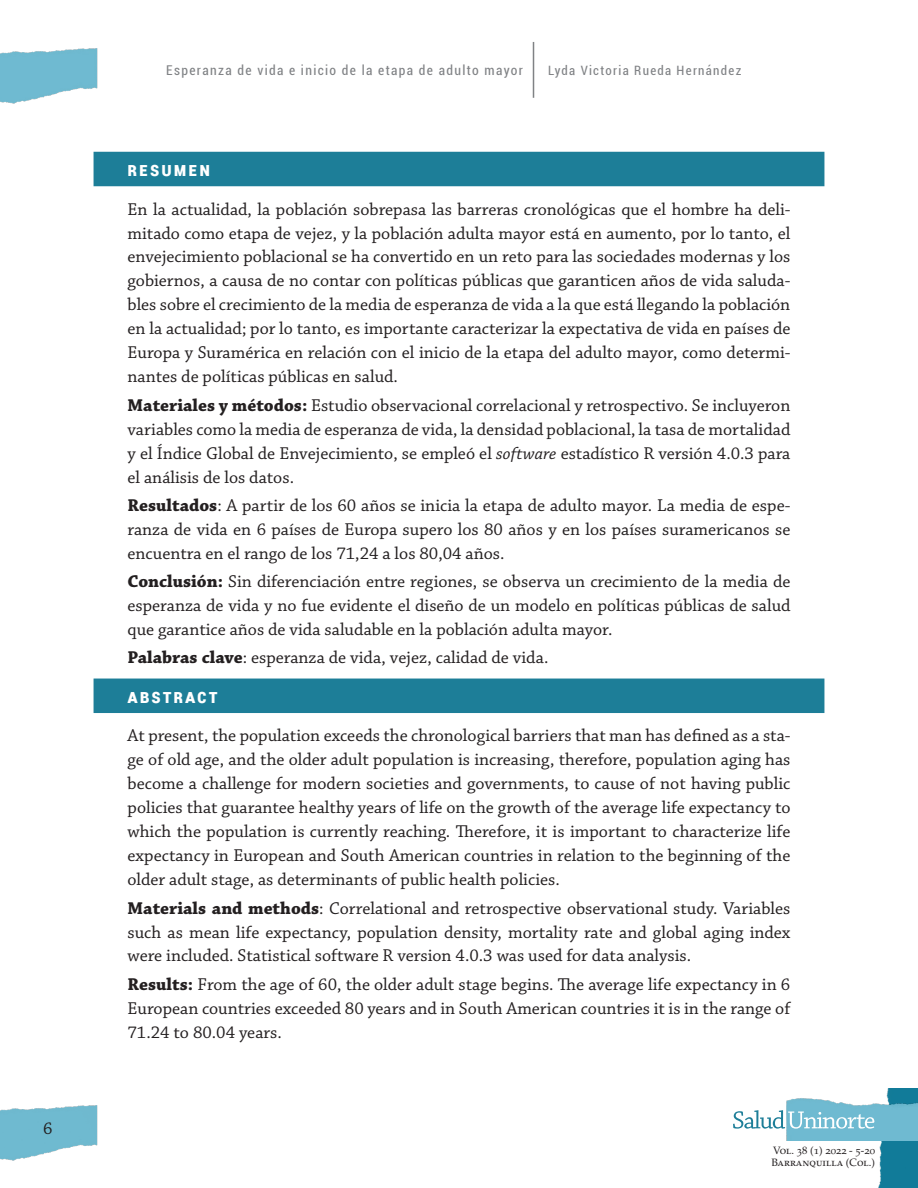
<style>
.page{position:relative;width:918px;height:1188px;background:#fff}
.page>*{position:absolute;margin:0;border:0;box-sizing:border-box;transform-origin:0 0}
.t1{font:700 19.5px "Roboto Condensed";letter-spacing:.1em;color:#fff}
.t2{font:18px/24px "Chaparral Pro";color:#231f20;text-align:justify}
.t3{font:condensed 13.5px "Roboto";letter-spacing:.1em;color:#808285}
.t4{font:condensed 12.9px "Roboto";letter-spacing:.1em;color:#808285}
.t5{font:10.65px/12.8px "Palatino LT Std";color:#231f20}
.s1{font-weight:700}
.s2{font-style:italic}
</style>
<div class="page">
<img style="left:0;top:48px;width:98px;height:56px">
<img style="left:0;top:1105px;width:98px;height:56px">
<img style="left:878px;top:1088px;width:40px;height:100px">
<img style="left:787px;top:1097px;width:131px;height:44px">
<svg style="left:733px;top:1110px;width:141px;height:19px"></svg>
<hr style="left:533px;top:42px;width:1px;height:56px;background:#808285">
<div style="left:94px;top:152px;width:730px;height:34px;background:#1d7e98"></div>
<div style="left:94px;top:679px;width:730px;height:34px;background:#1d7e98"></div>
<p class="t2" style="left:43px;top:1117px;width:11px">6</p>
<p class="t3" style="left:166px;top:61px;width:358px">Esperanza de vida e inicio de la etapa de adulto mayor</p>
<p class="t4" style="left:548px;top:61px;width:195px">Lyda Victoria Rueda Hernández</p>
<p class="t1" style="left:128px;top:155px;width:84px">Resumen</p>
<p class="t2" style="left:128px;top:198px;width:664px">En la actualidad, la población sobrepasa las barreras cronológicas que el hombre ha deli&shy;mitado como etapa de vejez, y la población adulta mayor está en aumento, por lo tanto, el envejecimiento poblacional se ha convertido en un reto para las sociedades modernas y los gobiernos, a causa de no contar con políticas públicas que garanticen años de vida saluda&shy;bles sobre el crecimiento de la media de esperanza de vida a la que está llegando la población en la actualidad; por lo tanto, es importante caracterizar la expectativa de vida en países de Europa y Suramérica en relación con el inicio de la etapa del adulto mayor, como determi&shy;nantes de políticas públicas en salud.</p>
<p class="t2" style="left:128px;top:394px;width:664px"><span class="s1">Materiales y métodos:</span> Estudio observacional correlacional y retrospectivo. Se incluyeron variables como la media de esperanza de vida, la densidad poblacional, la tasa de mortalidad y el Índice Global de Envejecimiento, se empleó el <span class="s2">software</span> estadístico R versión 4.0.3 para el análisis de los datos.</p>
<p class="t2" style="left:128px;top:494px;width:664px"><span class="s1">Resultados</span>: A partir de los 60 años se inicia la etapa de adulto mayor. La media de espe&shy;ranza de vida en 6 países de Europa supero los 80 años y en los países suramericanos se encuentra en el rango de los 71,24 a los 80,04 años.</p>
<p class="t2" style="left:128px;top:570px;width:664px"><span class="s1">Conclusión:</span> Sin diferenciación entre regiones, se observa un crecimiento de la media de esperanza de vida y no fue evidente el diseño de un modelo en políticas públicas de salud que garantice años de vida saludable en la población adulta mayor.</p>
<p class="t2" style="left:128px;top:646px;width:423px"><span class="s1">Palabras clave</span>: esperanza de vida, vejez, calidad de vida.</p>
<p class="t1" style="left:128px;top:682px;width:92px">Abstract</p>
<p class="t2" style="left:128px;top:724px;width:664px">At present, the population exceeds the chronological barriers that man has defined as a sta&shy;ge of old age, and the older adult population is increasing, therefore, population aging has become a challenge for modern societies and governments, to cause of not having public policies that guarantee healthy years of life on the growth of the average life expectancy to which the population is currently reaching. Therefore, it is important to characterize life expectancy in European and South American countries in relation to the beginning of the older adult stage, as determinants of public health policies.</p>
<p class="t2" style="left:128px;top:897px;width:664px"><span class="s1">Materials and methods</span>: Correlational and retrospective observational study. Variables such as mean life expectancy, population density, mortality rate and global aging index were included. Statistical software R version 4.0.3 was used for data analysis.</p>
<p class="t2" style="left:128px;top:973px;width:664px"><span class="s1">Results:</span> From the age of 60, the older adult stage begins. The average life expectancy in 6<br>European countries exceeded 80 years and in South American countries it is in the range of 71.24 to 80.04 years.</p>
<p class="t5" style="left:771px;top:1144px;width:105px">Vol. 38 (1) 2022 - 5-20<br>Barranquilla (Col.)</p>
</div>
